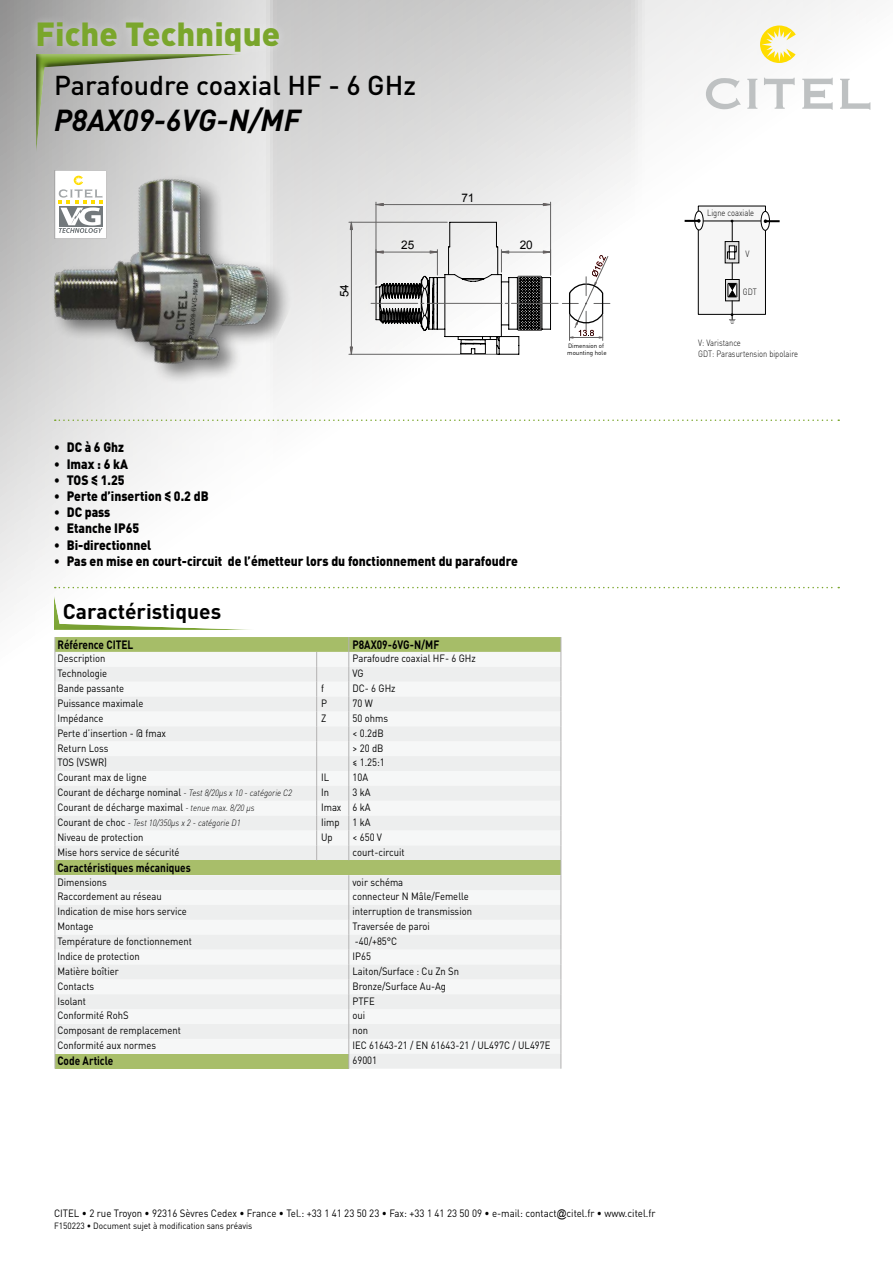
<style>
.page{position:relative;width:893px;height:1263px;background:#fff}
.page>*{position:absolute;margin:0;border:0;box-sizing:border-box;transform-origin:0 0}
.t1{font:900 33px "DIN Pro";color:#7aa62c}
.t2{font:italic 700 30px "DIN Pro";color:#000}
.t3{font:500 27px "DIN Pro";color:#000}
.t4{font:700 21px "DIN Pro";color:#000}
.t5{font:900 13.5px "DIN Pro";color:#000;scale:.9 1}
.t6{font:700 12px "DIN Pro";color:#000;scale:.84 1}
.t7{font:11.85px "Arial";color:#000}
.t8{font:10.5px "DIN Pro";color:#000;scale:.9 1}
.t9{font:10.5px "DIN Pro";color:#000;scale:.92 1}
.t10{font:italic 300 9px "DIN Pro";color:#000;scale:.9 1}
.t11{font:300 9px/10.8px "DIN Pro";color:#000;scale:.84 1}
.t12{font:9px "DIN Pro";color:#000;scale:.92 1}
.t13{font:6.15px/7.4px "DIN Pro";color:#000}
.s1{font-weight:400;font-style:normal;font-size:10.5px}
.s2{font-weight:300;font-style:italic;font-size:9px}
.s3{font-family:"Arial";font-style:italic}
</style>
<div class="page">
<svg style="left:0;top:0;width:847px;height:68px"></svg>
<div style="left:28px;top:53px;width:215px;height:105px;background:#000;opacity:.75"></div>
<svg style="left:760px;top:26px;width:36px;height:37px"></svg>
<div style="left:0;top:72px;width:893px;height:1191px;background:#000;opacity:.75"></div>
<div style="left:40px;top:584px;width:228px;height:46px;background:#fff"></div>
<div style="left:40px;top:587px;width:228px;height:43px;background:#000;opacity:.75"></div>
<svg style="left:55px;top:419px;width:784px;height:2px"></svg>
<svg style="left:562px;top:255px;width:48px;height:85px"></svg>
<hr style="left:376px;top:204px;width:175px;height:1px;background:#646363">
<hr style="left:371px;top:303px;width:47px;height:1px;background:#646363">
<hr style="left:511px;top:303px;width:47px;height:1px;background:#646363">
<hr style="left:376px;top:202px;width:1px;height:83px;background:#646363">
<hr style="left:550px;top:202px;width:1px;height:73px;background:#646363">
<hr style="left:351px;top:222px;width:1px;height:132px;background:#646363">
<hr style="left:349px;top:354px;width:148px;height:1px;background:#646363">
<hr style="left:349px;top:222px;width:98px;height:1px;background:#646363">
<svg style="left:543px;top:203px;width:7px;height:3px"></svg>
<svg style="left:376px;top:203px;width:7px;height:3px"></svg>
<svg style="left:375px;top:221px;width:176px;height:177px"></svg>
<svg style="left:350px;top:222px;width:3px;height:8px"></svg>
<svg style="left:350px;top:347px;width:3px;height:7px"></svg>
<img style="left:34px;top:145px;width:267px;height:251px">
<svg style="left:55px;top:587px;width:784px;height:1px"></svg>
<div style="left:698px;top:206px;width:68px;height:109px;background:#f6f6f6;border:1px solid #000"></div>
<div style="left:725px;top:279px;width:14px;height:22px;border:1px solid #000"></div>
<hr style="left:699px;top:221px;width:65px;height:1px;background:#000">
<div style="left:695px;top:211px;width:8px;height:19px;background:#fff;border-radius:50%"></div>
<div style="left:694px;top:211px;width:9px;height:19px;border:1px solid #000;border-radius:50%"></div>
<svg style="left:685px;top:219px;width:16px;height:4px"></svg>
<div style="left:761px;top:211px;width:8px;height:19px;background:#fff;border-radius:50%"></div>
<div style="left:761px;top:211px;width:9px;height:20px;border:1px solid #000;border-radius:50%"></div>
<svg style="left:764px;top:219px;width:16px;height:4px"></svg>
<svg style="left:726px;top:220px;width:12px;height:104px"></svg>
<svg style="left:55px;top:637px;width:507px;height:432px"></svg>
<svg style="left:55px;top:170px;width:51px;height:69px"></svg>
<div style="left:28px;top:14px;width:260px;height:48px;background:#fff;opacity:.4"></div>
<h1 class="t1" style="left:36px;top:12px;width:246px">Fiche Technique</h1>
<h3 class="t3" style="left:54px;top:67px;width:364px">Parafoudre coaxial HF - 6 GHz</h3>
<h2 class="t2" style="left:54px;top:100px;width:248px">P8AX09-6VG-N/MF</h2>
<p class="t7" style="left:461px;top:190px;width:15px">71</p>
<p class="t7" style="left:401px;top:238px;width:15px">25</p>
<p class="t7" style="left:520px;top:238px;width:15px">20</p>
<p class="t11" style="left:707px;top:207px;width:58px">Ligne coaxiale</p>
<p class="t11" style="left:745px;top:248px;width:6px">V</p>
<p class="t7" style="left:337px;top:297px;width:15px;rotate:-90deg">54</p>
<p class="t11" style="left:743px;top:286px;width:18px">GDT</p>
<p class="t13" style="left:567px;top:341px;width:41px">Dimension of mounting hole</p>
<p class="t5" style="left:54px;top:438px;width:79px">• DC à 6 Ghz</p>
<p class="t5" style="left:54px;top:454px;width:84px">• Imax : 6 kA</p>
<p class="t5" style="left:54px;top:471px;width:80px">• TOS ≤ 1.25</p>
<p class="t5" style="left:54px;top:487px;width:173px">• Perte d’insertion ≤ 0.2 dB</p>
<p class="t5" style="left:54px;top:503px;width:64px">• DC pass</p>
<p class="t5" style="left:54px;top:519px;width:96px">• Etanche IP65</p>
<p class="t5" style="left:54px;top:535px;width:110px">• Bi-directionnel</p>
<p class="t5" style="left:54px;top:552px;width:517px">• Pas en mise en court-circuit de l’émetteur lors du fonctionnement du parafoudre</p>
<h3 class="t4" style="left:63px;top:597px;width:160px">Caractéristiques</h3>
<p class="t6" style="left:57px;top:636px;width:92px">Référence CITEL</p>
<p class="t6" style="left:352px;top:636px;width:105px">P8AX09-6VG-N/MF</p>
<p class="t8" style="left:57px;top:651px;width:55px">Description</p>
<p class="t8" style="left:352px;top:651px;width:138px">Parafoudre coaxial HF- 6 GHz</p>
<p class="t8" style="left:57px;top:666px;width:57px">Technologie</p>
<p class="t8" style="left:352px;top:666px;width:14px">VG</p>
<p class="t8" style="left:57px;top:681px;width:76px">Bande passante</p>
<p class="t8" style="left:321px;top:681px;width:5px">f</p>
<p class="t8" style="left:352px;top:681px;width:49px">DC- 6 GHz</p>
<p class="t8" style="left:57px;top:696px;width:97px">Puissance maximale</p>
<p class="t8" style="left:321px;top:696px;width:8px">P</p>
<p class="t8" style="left:353px;top:696px;width:24px">70 W</p>
<p class="t8" style="left:57px;top:711px;width:53px">Impédance</p>
<p class="t8" style="left:321px;top:711px;width:7px">Z</p>
<p class="t8" style="left:353px;top:711px;width:41px">50 ohms</p>
<p class="t8" style="left:57px;top:726px;width:122px">Perte d’insertion - @ fmax</p>
<p class="t8" style="left:353px;top:726px;width:36px">&lt; 0.2dB</p>
<p class="t8" style="left:57px;top:741px;width:58px">Return Loss</p>
<p class="t8" style="left:353px;top:741px;width:36px">&gt; 20 dB</p>
<p class="t8" style="left:57px;top:755px;width:57px">TOS (VSWR)</p>
<p class="t8" style="left:353px;top:755px;width:37px">≤ 1.25:1</p>
<p class="t8" style="left:57px;top:770px;width:101px">Courant max de ligne</p>
<p class="t8" style="left:321px;top:770px;width:10px">IL</p>
<p class="t8" style="left:353px;top:770px;width:19px">10A</p>
<p class="t10" style="left:57px;top:787px;width:262px"><span class="s1">Courant de décharge nominal</span> - Test 8/20µs x 10 - catégorie C2</p>
<p class="t8" style="left:321px;top:785px;width:10px">In</p>
<p class="t8" style="left:352px;top:785px;width:22px">3 kA</p>
<p class="t8" style="left:57px;top:800px;width:221px">Courant de décharge maximal <span class="s2">- tenue max. 8/20 µs</span></p>
<p class="t8" style="left:321px;top:800px;width:57px">Imax 6 kA</p>
<p class="t10" style="left:57px;top:817px;width:205px"><span class="s1">Courant de choc</span> - Test 10/350µs x 2 - catégorie D1</p>
<p class="t8" style="left:321px;top:815px;width:57px">Iimp 1 kA</p>
<p class="t8" style="left:57px;top:830px;width:97px">Niveau de protection</p>
<p class="t8" style="left:321px;top:830px;width:14px">Up</p>
<p class="t8" style="left:353px;top:830px;width:34px">&lt; 650 V</p>
<p class="t8" style="left:57px;top:845px;width:137px">Mise hors service de sécurité</p>
<p class="t8" style="left:353px;top:845px;width:59px">court-circuit</p>
<p class="t6" style="left:57px;top:859px;width:160px">Caractéristiques mécaniques</p>
<p class="t8" style="left:57px;top:874px;width:56px">Dimensions</p>
<p class="t8" style="left:352px;top:874px;width:58px">voir schéma</p>
<p class="t8" style="left:57px;top:889px;width:117px">Raccordement au réseau</p>
<p class="t8" style="left:352px;top:889px;width:131px">connecteur N Mâle/Femelle</p>
<p class="t8" style="left:57px;top:904px;width:145px">Indication de mise hors service</p>
<p class="t8" style="left:352px;top:904px;width:134px">interruption de transmission</p>
<p class="t8" style="left:57px;top:919px;width:42px">Montage</p>
<p class="t8" style="left:352px;top:919px;width:87px">Traversée de paroi</p>
<p class="t8" style="left:57px;top:934px;width:151px">Température de fonctionnement</p>
<p class="t8" style="left:355px;top:934px;width:49px">-40/+85°C</p>
<p class="t8" style="left:57px;top:949px;width:93px">Indice de protection</p>
<p class="t8" style="left:352px;top:949px;width:22px">IP65</p>
<p class="t8" style="left:57px;top:964px;width:70px">Matière boîtier</p>
<p class="t8" style="left:352px;top:964px;width:120px">Laiton/Surface : Cu Zn Sn</p>
<p class="t8" style="left:57px;top:979px;width:42px">Contacts</p>
<p class="t8" style="left:352px;top:979px;width:105px">Bronze/Surface Au-Ag</p>
<p class="t8" style="left:57px;top:994px;width:33px">Isolant</p>
<p class="t8" style="left:352px;top:994px;width:26px">PTFE</p>
<p class="t8" style="left:57px;top:1008px;width:81px">Conformité RohS</p>
<p class="t8" style="left:352px;top:1008px;width:16px">oui</p>
<p class="t8" style="left:57px;top:1023px;width:139px">Composant de remplacement</p>
<p class="t8" style="left:352px;top:1023px;width:19px">non</p>
<p class="t8" style="left:57px;top:1038px;width:111px">Conformité aux normes</p>
<p class="t8" style="left:352px;top:1038px;width:221px">IEC 61643-21 / EN 61643-21 / UL497C / UL497E</p>
<p class="t6" style="left:57px;top:1053px;width:68px">Code Article</p>
<p class="t8" style="left:352px;top:1053px;width:29px">69001</p>
<p class="t11" style="left:698px;top:337px;width:120px">V: Varistance<br>GDT: Parasurtension bipolaire</p>
<p class="t9" style="left:54px;top:1206px;width:655px">CITEL • 2 rue Troyon • 92316 Sèvres Cedex • France • Tel.: +33 1 41 23 50 23 • Fax: +33 1 41 23 50 09 • e-mail: contact<span class="s3">@</span>citel.fr • www.citel.fr</p>
<p class="t12" style="left:54px;top:1220px;width:217px">F150223 • Document sujet à modification sans préavis</p>
</div>
